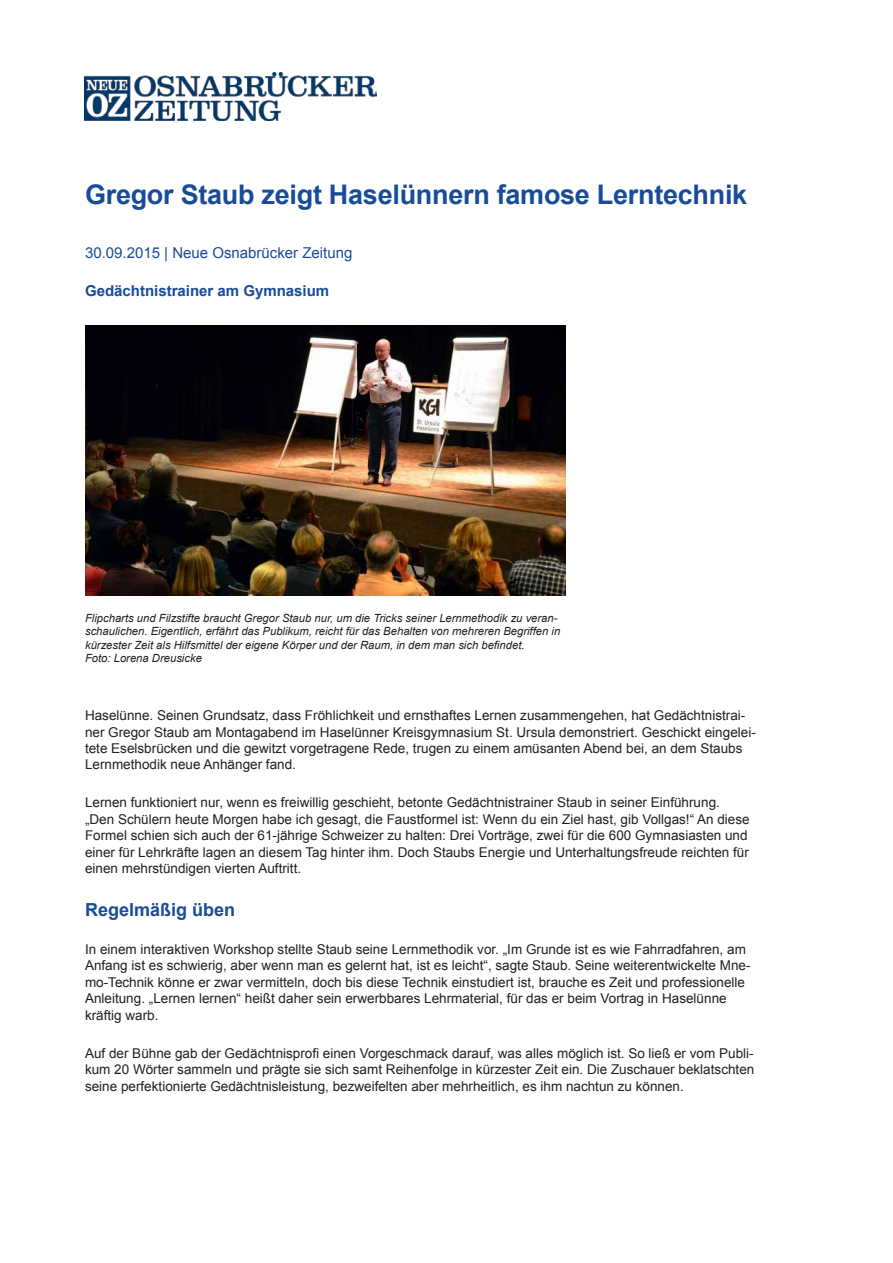
<style>
.page{position:relative;width:893px;height:1263px;background:#fff}
.page>*{position:absolute;margin:0;border:0;box-sizing:border-box;transform-origin:0 0}
.t1{font:700 27px "Arial";letter-spacing:-.01em;color:#184c99}
.t2{font:700 18px "Arial";color:#184c99}
.t3{font:15px "Arial";color:#184c99}
.t4{font:700 15px "Arial";color:#184c99}
.t5{font:13.5px/16.5px "Arial";color:#231f20}
.t6{font:italic 11.25px/13.5px "Arial";color:#231f20}
</style>
<div class="page">
<img style="left:86px;top:325px;width:480px;height:271px">
<img style="left:85px;top:73px;width:292px;height:48px">
<h1 class="t1" style="left:85px;top:177px;width:664px">Gregor Staub zeigt Haselünnern famose Lerntechnik</h1>
<p class="t3" style="left:85px;top:243px;width:269px">30.09.2015 | Neue Osnabrücker Zeitung</p>
<p class="t4" style="left:85px;top:280px;width:246px">Gedächtnistrainer am Gymnasium</p>
<p class="t6" style="left:85px;top:611px;width:477px">Flipcharts und Filzstifte braucht Gregor Staub nur, um die Tricks seiner Lernmethodik zu veran&shy;schaulichen. Eigentlich, erfährt das Publikum, reicht für das Behalten von mehreren Begriffen in kürzester Zeit als Hilfsmittel der eigene Körper und der Raum, in dem man sich befindet.<br>Foto: Lorena Dreusicke</p>
<p class="t5" style="left:85px;top:707px;width:672px">Haselünne. Seinen Grundsatz, dass Fröhlichkeit und ernsthaftes Lernen zusammengehen, hat Gedächtnistrai&shy;ner Gregor Staub am Montagabend im Haselünner Kreisgymnasium St. Ursula demonstriert. Geschickt eingelei&shy;tete Eselsbrücken und die gewitzt vorgetragene Rede, trugen zu einem amüsanten Abend bei, an dem Staubs Lernmethodik neue Anhänger fand.</p>
<p class="t5" style="left:85px;top:794px;width:666px">Lernen funktioniert nur, wenn es freiwillig geschieht, betonte Gedächtnistrainer Staub in seiner Einführung. „Den Schülern heute Morgen habe ich gesagt, die Faustformel ist: Wenn du ein Ziel hast, gib Vollgas!“ An diese Formel schien sich auch der 61-jährige Schweizer zu halten: Drei Vorträge, zwei für die 600 Gymnasiasten und einer für Lehrkräfte lagen an diesem Tag hinter ihm. Doch Staubs Energie und Unterhaltungsfreude reichten für einen mehrstündigen vierten Auftritt.</p>
<h2 class="t2" style="left:85px;top:898px;width:152px">Regelmäßig üben</h2>
<p class="t5" style="left:85px;top:941px;width:667px">In einem interaktiven Workshop stellte Staub seine Lernmethodik vor. „Im Grunde ist es wie Fahrradfahren, am Anfang ist es schwierig, aber wenn man es gelernt hat, ist es leicht“, sagte Staub. Seine weiterentwickelte Mne&shy;mo-Technik könne er zwar vermitteln, doch bis diese Technik einstudiert ist, brauche es Zeit und professionelle Anleitung. „Lernen lernen“ heißt daher sein erwerbbares Lehrmaterial, für das er beim Vortrag in Haselünne kräftig warb.</p>
<p class="t5" style="left:85px;top:1045px;width:671px;text-align:justify">Auf der Bühne gab der Gedächtnisprofi einen Vorgeschmack darauf, was alles möglich ist. So ließ er vom Publi&shy;kum 20 Wörter sammeln und prägte sie sich samt Reihenfolge in kürzester Zeit ein. Die Zuschauer beklatschten seine perfektionierte Gedächtnisleistung, bezweifelten aber mehrheitlich, es ihm nachtun zu können.</p>
</div>
